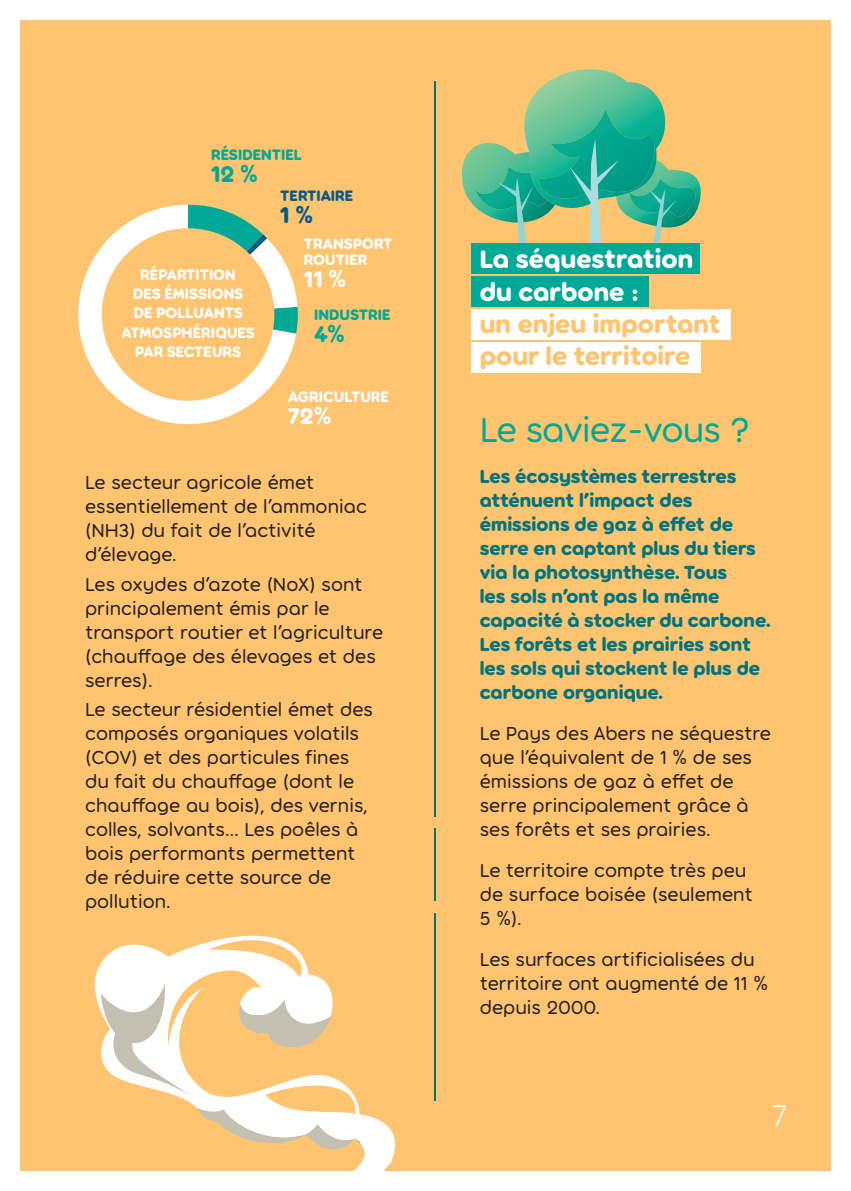
<style>
.page{position:relative;width:851px;height:1191px;background:#fff}
.page>*{position:absolute;margin:0;border:0;box-sizing:border-box;transform-origin:0 0}
.t1{font:37px "Torus";letter-spacing:-.025em;color:#00a897}
.t2{font:300 33px "Torus";color:#fff}
.t3{font:700 27px/32.4px "Torus";color:#fec470}
.t4{font:700 27px/32.4px "Torus";color:#fff}
.t5{font:700 24px "Torus";color:#fff}
.t6{font:700 24px "Torus";color:#00a897}
.t7{font:700 24px "Torus";color:#045a8b}
.t8{font:20px/24px "Torus";color:#231f20}
.t9{font:700 20px/24px "Torus";color:#01747d}
.t10{font:700 16px/19.2px "Torus";color:#fff}
.t11{font:700 16px "Torus";color:#00a897}
.t12{font:700 16px "Torus";color:#045a8b}
</style>
<div class="page">
<div style="left:20px;top:20px;width:811px;height:1151px;background:#fec470"></div>
<hr style="left:434px;top:913px;width:1px;height:187px;background:#01747d">
<hr style="left:434px;top:828px;width:1px;height:72px;background:#01747d">
<hr style="left:434px;top:82px;width:1px;height:734px;background:#01747d">
<div style="left:471px;top:342px;width:229px;height:30px;background:#fff"></div>
<div style="left:471px;top:309px;width:259px;height:30px;background:#fff"></div>
<div style="left:471px;top:276px;width:177px;height:30px;background:#00a897"></div>
<div style="left:471px;top:243px;width:228px;height:30px;background:#00a897"></div>
<svg style="left:69px;top:205px;width:227px;height:228px;fill:#fec470"></svg>
<svg style="left:188px;top:205px;width:110px;height:128px"></svg>
<div style="left:102px;top:228px;width:172px;height:173px;background:#fec470;border-radius:50%"></div>
<p class="t11" style="left:211px;top:145px;width:92px">RÉSIDENTIEL</p>
<p class="t6" style="left:211px;top:160px;width:48px">12 %</p>
<p class="t12" style="left:280px;top:186px;width:75px">TERTIAIRE</p>
<p class="t7" style="left:280px;top:200px;width:34px">1 %</p>
<p class="t10" style="left:304px;top:235px;width:90px;line-height:16px">TRANSPORT<br>ROUTIER</p>
<p class="t5" style="left:304px;top:264px;width:44px">11 %</p>
<p class="t11" style="left:314px;top:304px;width:78px">INDUSTRIE</p>
<p class="t6" style="left:314px;top:319px;width:32px">4%</p>
<p class="t10" style="left:122px;top:264px;width:135px;text-align:center">RÉPARTITION<br>DES ÉMISSIONS<br>DE POLLUANTS<br>ATMOSPHÉRIQUES<br>PAR SECTEURS</p>
<p class="t10" style="left:288px;top:386px;width:102px">AGRICULTURE</p>
<p class="t5" style="left:288px;top:401px;width:45px">72%</p>
<p class="t8" style="left:85px;top:470px;width:283px">Le secteur agricole émet essentiellement de l’ammoniac (NH3) du fait de l’activité d’élevage.</p>
<p class="t8" style="left:85px;top:571px;width:299px">Les oxydes d’azote (NoX) sont principalement émis par le transport routier et l’agriculture (chauffage des élevages et des serres).</p>
<p class="t8" style="left:85px;top:697px;width:289px">Le secteur résidentiel émet des composés organiques volatils (COV) et des particules fines du fait du chauffage (dont le chauffage au bois), des vernis, colles, solvants… Les poêles à bois performants permettent de réduire cette source de pollution.</p>
<h3 class="t4" style="left:479px;top:242px;width:215px">La séquestration du carbone :</h3>
<h3 class="t3" style="left:479px;top:307px;width:242px">un enjeu important pour le territoire</h3>
<h1 class="t1" style="left:479px;top:408px;width:272px">Le saviez-vous ?</h1>
<p class="t9" style="left:479px;top:464px;width:292px">Les écosystèmes terrestres atténuent l’impact des émissions de gaz à effet de serre en captant plus du tiers via la photosynthèse. Tous<br>les sols n’ont pas la même capacité à stocker du carbone.<br>Les forêts et les prairies sont les sols qui stockent le plus de carbone organique.</p>
<p class="t8" style="left:479px;top:721px;width:292px">Le Pays des Abers ne séquestre que l’équivalent de 1 % de ses émissions de gaz à effet de serre principalement grâce à ses forêts et ses prairies.</p>
<p class="t8" style="left:479px;top:858px;width:274px">Le territoire compte très peu de surface boisée (seulement<br>5 %).</p>
<p class="t8" style="left:479px;top:947px;width:290px">Les surfaces artificialisées du territoire ont augmenté de 11 % depuis 2000.</p>
<h2 class="t2" style="left:772px;top:1096px;width:16px">7</h2>
</div>
